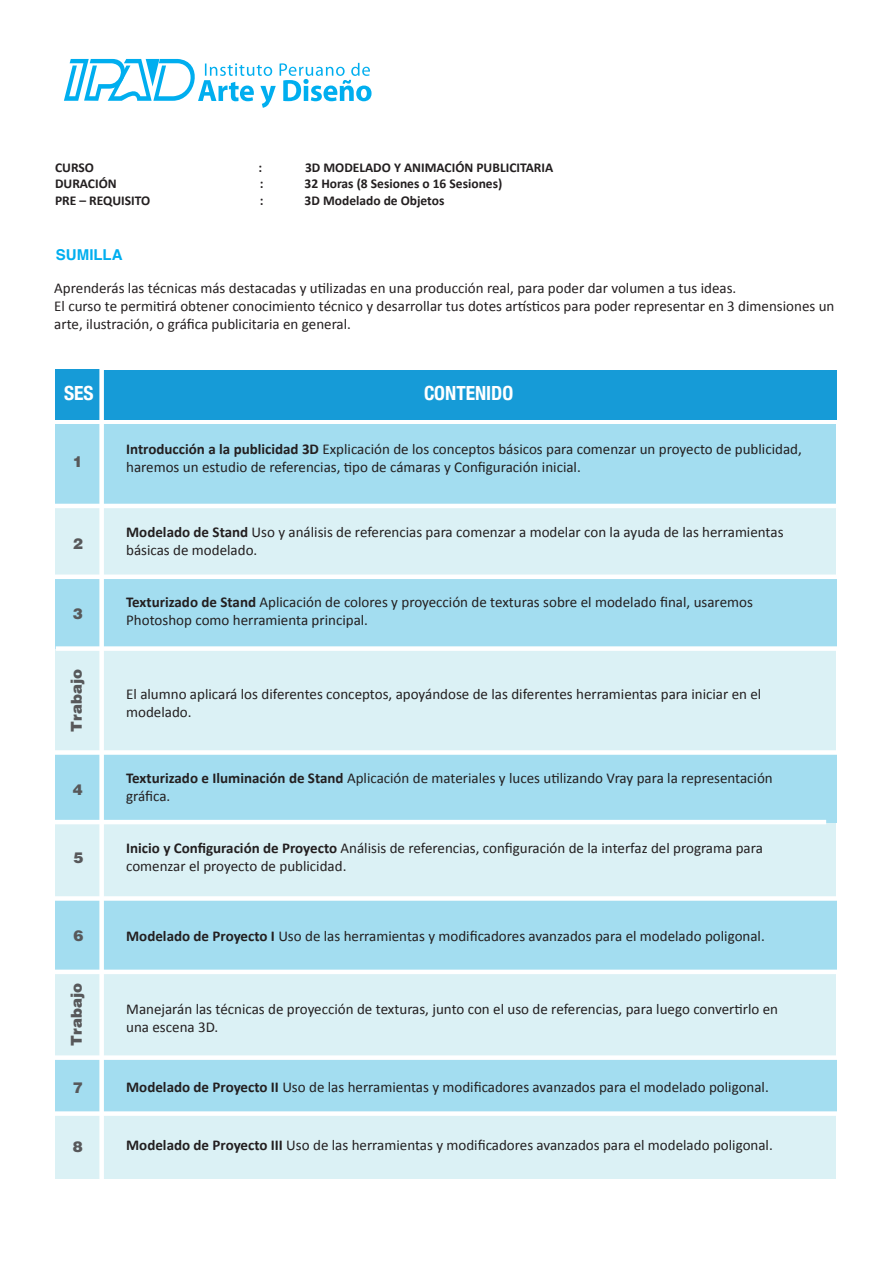
<style>
.page{position:relative;width:893px;height:1263px;background:#fff}
.page>*{position:absolute;margin:0;border:0;box-sizing:border-box;transform-origin:0 0}
.t1{font:700 condensed 19.5px "Helvetica Neue";color:#fff}
.t2{font:15px/18px "Calibri";color:#231f20}
.t3{font:900 15px "Helvetica LT Std";color:#57585a}
.t4{font:700 15px "Helvetica";color:#00aeef}
.t5{font:700 13.5px "Calibri";color:#231f20}
.s1{font-weight:700}
</style>
<div class="page">
<div style="left:100px;top:466px;width:736px;height:713px;background:#dbf1f5"></div>
<div style="left:55px;top:466px;width:45px;height:713px;background:#dbf1f5"></div>
<div style="left:56px;top:577px;width:781px;height:72px;background:#a3ddf0"></div>
<div style="left:100px;top:424px;width:736px;height:82px;background:#a3ddf0"></div>
<div style="left:55px;top:424px;width:45px;height:82px;background:#a3ddf0"></div>
<div style="left:55px;top:370px;width:45px;height:50px;background:#169bd7"></div>
<div style="left:99px;top:370px;width:737px;height:49px;background:#169bd7"></div>
<svg style="left:64px;top:59px;width:308px;height:49px"></svg>
<div style="left:55px;top:753px;width:781px;height:69px;background:#a3ddf0"></div>
<div style="left:56px;top:646px;width:794px;height:5px;background:#fff"></div>
<hr style="left:32px;top:820px;width:794px;height:4px;background:#fff">
<div style="left:54px;top:750px;width:795px;height:5px;background:#fff"></div>
<div style="left:55px;top:898px;width:781px;height:74px;background:#a3ddf0"></div>
<div style="left:54px;top:896px;width:795px;height:5px;background:#fff"></div>
<div style="left:55px;top:1058px;width:781px;height:55px;background:#a3ddf0"></div>
<div style="left:54px;top:1055px;width:795px;height:5px;background:#fff"></div>
<div style="left:54px;top:1111px;width:795px;height:5px;background:#fff"></div>
<hr style="left:54px;top:970px;width:794px;height:4px;background:#fff">
<div style="left:52px;top:574px;width:795px;height:5px;background:#fff"></div>
<hr style="left:51px;top:504px;width:794px;height:4px;background:#fff">
<div style="left:99px;top:363px;width:5px;height:822px;background:#fff"></div>
<p class="t5" style="left:55px;top:159px;width:40px">CURSO</p>
<p class="t5" style="left:259px;top:159px;width:5px">:</p>
<p class="t5" style="left:305px;top:159px;width:250px">3D MODELADO Y ANIMACIÓN PUBLICITARIA</p>
<p class="t5" style="left:55px;top:175px;width:63px">DURACIÓN</p>
<p class="t5" style="left:260px;top:175px;width:5px">:</p>
<p class="t5" style="left:305px;top:175px;width:199px">32 Horas (8 Sesiones o 16 Sesiones)</p>
<p class="t5" style="left:55px;top:192px;width:97px">PRE – REQUISITO</p>
<p class="t5" style="left:260px;top:192px;width:5px">:</p>
<p class="t5" style="left:305px;top:192px;width:141px">3D Modelado de Objetos</p>
<p class="t4" style="left:56px;top:242px;width:68px">SUMILLA</p>
<p class="t2" style="left:54px;top:278px;width:782px">Aprenderás las técnicas más destacadas y utilizadas en una producción real, para poder dar volumen a tus ideas.<br>El curso te permitirá obtener conocimiento técnico y desarrollar tus dotes artísticos para poder representar en 3 dimensiones un arte, ilustración, o gráfica publicitaria en general.</p>
<h1 class="t1" style="left:64px;top:377px;width:31px">SES</h1>
<p class="t3" style="left:73px;top:451px;width:12px">1</p>
<h1 class="t1" style="left:424px;top:377px;width:91px">CONTENIDO</h1>
<p class="t2" style="left:126px;top:439px;width:677px"><span class="s1">Introducción a la publicidad 3D</span> Explicación de los conceptos básicos para comenzar un proyecto de publicidad, haremos un estudio de referencias, tipo de cámaras y Configuración inicial.</p>
<p class="t3" style="left:73px;top:534px;width:12px">2</p>
<p class="t2" style="left:126px;top:522px;width:659px"><span class="s1">Modelado de Stand</span> Uso y análisis de referencias para comenzar a modelar con la ayuda de las herramientas básicas de modelado.</p>
<p class="t3" style="left:73px;top:603px;width:12px">3</p>
<p class="t2" style="left:126px;top:592px;width:628px"><span class="s1">Texturizado de Stand</span> Aplicación de colores y proyección de texturas sobre el modelado final, usaremos<br>Photoshop como herramienta principal.</p>
<p class="t3" style="left:67px;top:732px;width:64px;rotate:-90deg">Trabajo</p>
<p class="t3" style="left:73px;top:780px;width:12px">4</p>
<p class="t2" style="left:126px;top:684px;width:637px">El alumno aplicará los diferentes conceptos, apoyándose de las diferentes herramientas para iniciar en el modelado.</p>
<p class="t2" style="left:126px;top:768px;width:648px"><span class="s1">Texturizado e Iluminación de Stand</span> Aplicación de materiales y luces utilizando Vray para la representación gráfica.</p>
<p class="t3" style="left:73px;top:848px;width:12px">5</p>
<p class="t2" style="left:126px;top:838px;width:638px"><span class="s1">Inicio y Configuración de Proyecto</span> Análisis de referencias, configuración de la interfaz del programa para comenzar el proyecto de publicidad.</p>
<p class="t3" style="left:73px;top:926px;width:12px">6</p>
<p class="t2" style="left:126px;top:926px;width:640px"><span class="s1">Modelado de Proyecto I</span> Uso de las herramientas y modificadores avanzados para el modelado poligonal.</p>
<p class="t3" style="left:67px;top:1046px;width:64px;rotate:-90deg">Trabajo</p>
<p class="t2" style="left:126px;top:1000px;width:653px">Manejarán las técnicas de proyección de texturas, junto con el uso de referencias, para luego convertirlo en una escena 3D.</p>
<p class="t3" style="left:73px;top:1078px;width:12px">7</p>
<p class="t2" style="left:126px;top:1077px;width:644px"><span class="s1">Modelado de Proyecto II</span> Uso de las herramientas y modificadores avanzados para el modelado poligonal.</p>
<p class="t3" style="left:73px;top:1136px;width:12px">8</p>
<p class="t2" style="left:126px;top:1135px;width:648px"><span class="s1">Modelado de Proyecto III</span> Uso de las herramientas y modificadores avanzados para el modelado poligonal.</p>
</div>
